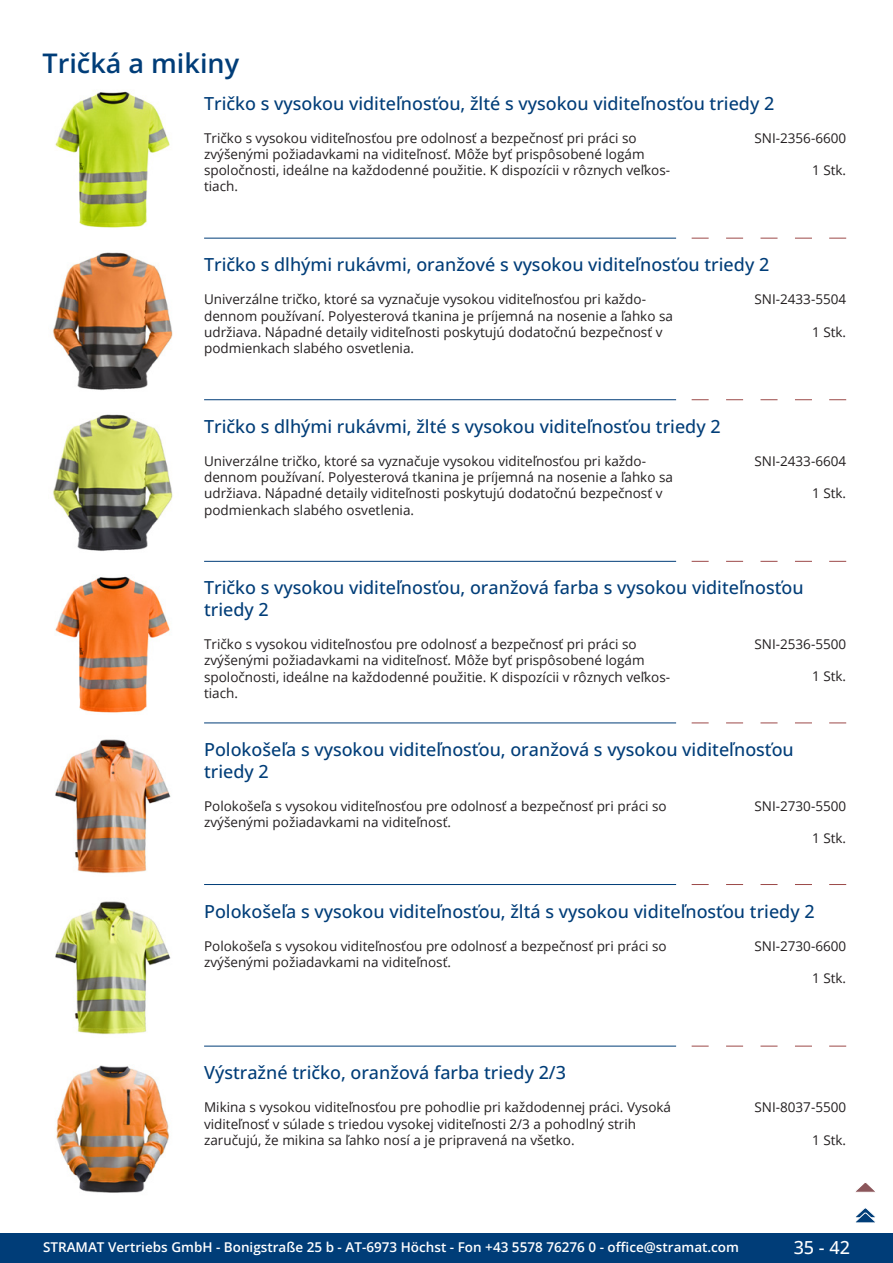
<style>
.page{position:relative;width:893px;height:1263px;background:#fff}
.page>*{position:absolute;margin:0;border:0;box-sizing:border-box;transform-origin:0 0}
.GruppeName{font:600 27px "Open Sans";color:#003d78}
.ArtikelName{font:500 18px/21.6px "Open Sans";color:#003d78}
.t1{font:500 18px "Open Sans";color:#fff}
.Beschreibung{font:13.5px/16.2px "Open Sans";color:#231f20}
.ArtikelNummer{font:13.5px "Open Sans";color:#231f20}
.t2{font:600 13.5px "Open Sans";color:#fff}
</style>
<div class="page">
<div style="left:0;top:1233px;width:893px;height:30px;background:#003d78"></div>
<img style="left:55px;top:91px;width:115px;height:137px">
<img style="left:53px;top:252px;width:120px;height:138px">
<svg style="left:692px;top:238px;width:17px;height:1px"></svg>
<svg style="left:726px;top:238px;width:17px;height:1px"></svg>
<svg style="left:760px;top:238px;width:17px;height:1px"></svg>
<svg style="left:795px;top:238px;width:17px;height:1px"></svg>
<svg style="left:829px;top:238px;width:17px;height:1px"></svg>
<hr style="left:204px;top:238px;width:472px;height:1px;background:#003d78">
<img style="left:53px;top:414px;width:120px;height:137px">
<svg style="left:692px;top:399px;width:17px;height:1px"></svg>
<svg style="left:726px;top:399px;width:17px;height:1px"></svg>
<svg style="left:760px;top:399px;width:17px;height:1px"></svg>
<svg style="left:795px;top:399px;width:17px;height:1px"></svg>
<svg style="left:829px;top:399px;width:17px;height:1px"></svg>
<hr style="left:204px;top:399px;width:472px;height:1px;background:#003d78">
<img style="left:55px;top:575px;width:115px;height:138px">
<svg style="left:692px;top:561px;width:17px;height:1px"></svg>
<svg style="left:726px;top:561px;width:17px;height:1px"></svg>
<svg style="left:760px;top:561px;width:17px;height:1px"></svg>
<svg style="left:795px;top:561px;width:17px;height:1px"></svg>
<svg style="left:829px;top:561px;width:17px;height:1px"></svg>
<hr style="left:204px;top:561px;width:472px;height:1px;background:#003d78">
<img style="left:55px;top:739px;width:116px;height:135px">
<svg style="left:692px;top:723px;width:17px;height:1px"></svg>
<svg style="left:726px;top:723px;width:17px;height:1px"></svg>
<svg style="left:760px;top:723px;width:17px;height:1px"></svg>
<svg style="left:795px;top:723px;width:17px;height:1px"></svg>
<svg style="left:829px;top:723px;width:17px;height:1px"></svg>
<hr style="left:204px;top:723px;width:472px;height:1px;background:#003d78">
<img style="left:55px;top:901px;width:116px;height:134px">
<svg style="left:692px;top:884px;width:17px;height:1px"></svg>
<svg style="left:726px;top:884px;width:17px;height:1px"></svg>
<svg style="left:760px;top:884px;width:17px;height:1px"></svg>
<svg style="left:795px;top:884px;width:17px;height:1px"></svg>
<svg style="left:829px;top:884px;width:17px;height:1px"></svg>
<hr style="left:204px;top:884px;width:472px;height:1px;background:#003d78">
<img style="left:56px;top:1065px;width:113px;height:128px">
<svg style="left:692px;top:1046px;width:17px;height:1px"></svg>
<svg style="left:726px;top:1046px;width:17px;height:1px"></svg>
<svg style="left:760px;top:1046px;width:17px;height:1px"></svg>
<svg style="left:795px;top:1046px;width:17px;height:1px"></svg>
<svg style="left:829px;top:1046px;width:17px;height:1px"></svg>
<hr style="left:204px;top:1046px;width:472px;height:1px;background:#003d78">
<svg style="left:856px;top:1183px;width:19px;height:9px"></svg>
<svg style="left:855px;top:1208px;width:21px;height:15px"></svg>
<p class="GruppeName" style="left:43px;top:44px;width:198px">Tričká a mikiny</p>
<p class="ArtikelName" style="left:204px;top:92px;width:572px">Tričko s vysokou viditeľnosťou, žlté s vysokou viditeľnosťou triedy 2</p>
<p class="Beschreibung" style="left:204px;top:129px;width:466px">Tričko s vysokou viditeľnosťou pre odolnosť a bezpečnosť pri práci so zvýšenými požiadavkami na viditeľnosť. Môže byť prispôsobené logám spoločnosti, ideálne na každodenné použitie. K dispozícii v rôznych veľkos&shy;tiach.</p>
<p class="ArtikelNummer" style="left:754px;top:128px;width:93px">SNI-2356-6600</p>
<p class="ArtikelNummer" style="left:812px;top:161px;width:36px">1 Stk.</p>
<p class="ArtikelName" style="left:204px;top:253px;width:567px">Tričko s dlhými rukávmi, oranžové s vysokou viditeľnosťou triedy 2</p>
<p class="Beschreibung" style="left:204px;top:291px;width:470px">Univerzálne tričko, ktoré sa vyznačuje vysokou viditeľnosťou pri každo&shy;dennom používaní. Polyesterová tkanina je príjemná na nosenie a ľahko sa udržiava. Nápadné detaily viditeľnosti poskytujú dodatočnú bezpečnosť v podmienkach slabého osvetlenia.</p>
<p class="ArtikelNummer" style="left:754px;top:290px;width:93px">SNI-2433-5504</p>
<p class="ArtikelNummer" style="left:812px;top:322px;width:36px">1 Stk.</p>
<p class="ArtikelName" style="left:204px;top:415px;width:518px">Tričko s dlhými rukávmi, žlté s vysokou viditeľnosťou triedy 2</p>
<p class="Beschreibung" style="left:204px;top:453px;width:470px">Univerzálne tričko, ktoré sa vyznačuje vysokou viditeľnosťou pri každo&shy;dennom používaní. Polyesterová tkanina je príjemná na nosenie a ľahko sa udržiava. Nápadné detaily viditeľnosti poskytujú dodatočnú bezpečnosť v podmienkach slabého osvetlenia.</p>
<p class="ArtikelNummer" style="left:754px;top:452px;width:93px">SNI-2433-6604</p>
<p class="ArtikelNummer" style="left:812px;top:484px;width:36px">1 Stk.</p>
<p class="ArtikelName" style="left:204px;top:576px;width:601px">Tričko s vysokou viditeľnosťou, oranžová farba s vysokou viditeľnosťou triedy 2</p>
<p class="Beschreibung" style="left:204px;top:636px;width:466px">Tričko s vysokou viditeľnosťou pre odolnosť a bezpečnosť pri práci so zvýšenými požiadavkami na viditeľnosť. Môže byť prispôsobené logám spoločnosti, ideálne na každodenné použitie. K dispozícii v rôznych veľkos&shy;tiach.</p>
<p class="ArtikelNummer" style="left:754px;top:635px;width:93px">SNI-2536-5500</p>
<p class="ArtikelNummer" style="left:812px;top:667px;width:36px">1 Stk.</p>
<p class="ArtikelName" style="left:204px;top:738px;width:591px">Polokošeľa s vysokou viditeľnosťou, oranžová s vysokou viditeľnosťou triedy 2</p>
<p class="Beschreibung" style="left:204px;top:797px;width:464px">Polokošeľa s vysokou viditeľnosťou pre odolnosť a bezpečnosť pri práci so zvýšenými požiadavkami na viditeľnosť.</p>
<p class="ArtikelNummer" style="left:754px;top:796px;width:93px">SNI-2730-5500</p>
<p class="ArtikelNummer" style="left:812px;top:829px;width:36px">1 Stk.</p>
<p class="ArtikelName" style="left:204px;top:900px;width:612px">Polokošeľa s vysokou viditeľnosťou, žltá s vysokou viditeľnosťou triedy 2</p>
<p class="Beschreibung" style="left:204px;top:937px;width:464px">Polokošeľa s vysokou viditeľnosťou pre odolnosť a bezpečnosť pri práci so zvýšenými požiadavkami na viditeľnosť.</p>
<p class="ArtikelNummer" style="left:754px;top:936px;width:93px">SNI-2730-6600</p>
<p class="ArtikelNummer" style="left:812px;top:969px;width:36px">1 Stk.</p>
<p class="ArtikelName" style="left:204px;top:1061px;width:363px">Výstražné tričko, oranžová farba triedy 2/3</p>
<p class="Beschreibung" style="left:204px;top:1099px;width:468px">Mikina s vysokou viditeľnosťou pre pohodlie pri každodennej práci. Vysoká viditeľnosť v súlade s triedou vysokej viditeľnosti 2/3 a pohodlný strih zaručujú, že mikina sa ľahko nosí a je pripravená na všetko.</p>
<p class="ArtikelNummer" style="left:754px;top:1098px;width:93px">SNI-8037-5500</p>
<p class="ArtikelNummer" style="left:812px;top:1130px;width:36px">1 Stk.</p>
<p class="t2" style="left:43px;top:1238px;width:698px">STRAMAT Vertriebs GmbH - Bonigstraße 25 b - AT-6973 Höchst - Fon +43 5578 76276 0 - office@stramat.com</p>
<h2 class="t1" style="left:794px;top:1234px;width:58px">35 - 42</h2>
</div>
